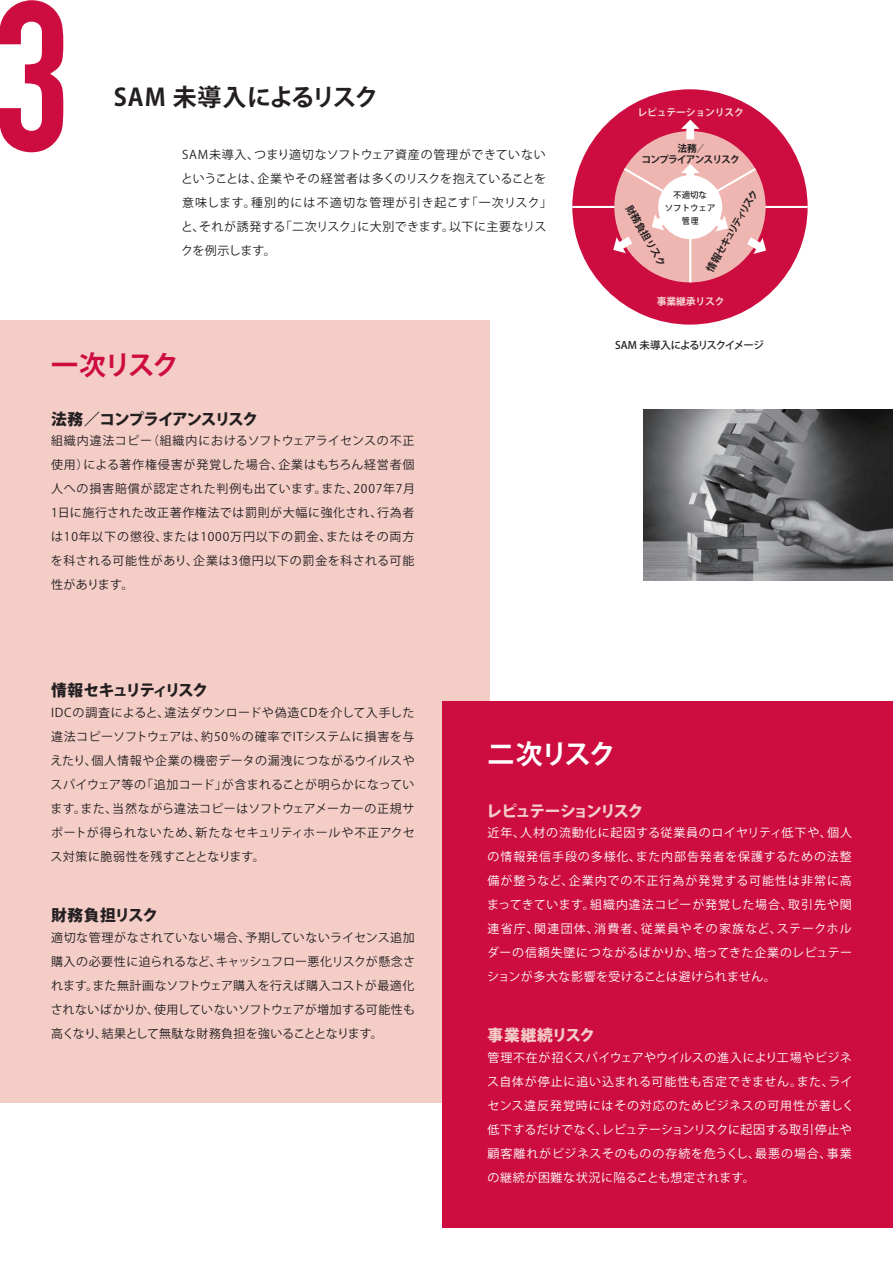
<style>
.page{position:relative;width:893px;height:1263px;background:#fff}
.page>*{position:absolute;margin:0;border:0;box-sizing:border-box;transform-origin:0 0}
.t1{font:210px "DIN Engschrift Alternate";color:#cd0d40}
.t2{font:700 27px "Koz Go Pro";letter-spacing:-.08em;color:#cd0d40}
.t3{font:700 27px "Koz Go Pro";letter-spacing:-.08em;color:#fff}
.t4{font:700 24px "Koz Go Pro";letter-spacing:-.025em;color:#231f20}
.t5{font:800 15.75px "Koz Go Pro";letter-spacing:-.1em;color:#231f20}
.t6{font:800 15.75px "Koz Go Pro";letter-spacing:-.1em;color:#f4cdc7}
.t7{font:800 15.75px "Koz Go Pro";letter-spacing:-.12em;color:#231f20}
.t8{font:800 15.75px "Koz Go Pro";letter-spacing:-.01em;color:#f4cdc7}
.t9{font:800 15.75px "Koz Go Pro";letter-spacing:-.02em;color:#231f20}
.t10{font:12px/24px "Koz Go Pro";letter-spacing:.035em;color:#231f20;text-align:justify}
.t11{font:12px/24px "Koz Go Pro";letter-spacing:.045em;color:#fff;text-align:justify}
.t12{font:500 10.5px "Koz Go Pro";letter-spacing:-.09em;color:#231f20}
.t13{font:700 9.9px/11.2px "Koz Go Pro";letter-spacing:-.1em;color:#231f20;text-align:center}
.t14{font:700 9.9px "Koz Go Pro";letter-spacing:-.02em;color:#f7d9d3}
.t15{font:500 8.4px/12.6px "Koz Go Pro";color:#231f20;text-align:center}
</style>
<div class="page">
<div style="left:0;top:320px;width:489px;height:783px;background:#f4cdc7"></div>
<div style="left:442px;top:701px;width:451px;height:526px;background:#cd0d40"></div>
<div style="left:572px;top:89px;width:236px;height:236px;background:#cd0d40;border-radius:50%"></div>
<hr style="left:572px;top:206px;width:236px;height:2px;background:#fff">
<svg style="left:604px;top:120px;width:172px;height:173px"></svg>
<div style="left:658px;top:175px;width:64px;height:64px;background:#fff;border-radius:50%"></div>
<hr style="left:689px;top:207px;width:2px;height:75px;background:#fff">
<img style="left:644px;top:409px;width:249px;height:171px">
<h1 class="t1" style="left:-8px;top:-46px;width:80px">3</h1>
<h3 class="t4" style="left:114px;top:82px;width:266px">SAM 未導入によるリスク</h3>
<p class="t10" style="left:181px;top:143px;width:372px;text-align:left">SAM未導入、つまり適切なソフトウェア資産の管理ができていないということは、企業やその経営者は多くのリスクを抱えていることを意味します。種別的には不適切な管理が引き起こす「一次リスク」と、それが誘発する「二次リスク」に大別できます。以下に主要なリスクを例示します。</p>
<h2 class="t2" style="left:51px;top:348px;width:130px">一次リスク</h2>
<h3 class="t5" style="left:51px;top:409px;width:209px">法務／コンプライアンスリスク</h3>
<p class="t10" style="left:51px;top:429px;width:366px">組織内違法コピー（組織内におけるソフトウェアライセンスの不正使用）による著作権侵害が発覚した場合、企業はもちろん経営者個人への損害賠償が認定された判例も出ています。また、2007年7月1日に施行された改正著作権法では罰則が大幅に強化され、行為者は10年以下の懲役、または1000万円以下の罰金、またはその両方を科される可能性があり、企業は3億円以下の罰金を科される可能性があります。</p>
<p class="t14" style="left:637px;top:106px;width:108px">レピュテーションリスク</p>
<p class="t13" style="left:641px;top:143px;width:100px">法務／<br>コンプライアンスリスク</p>
<p class="t13" style="left:705px;top:268px;width:95px;rotate:-60deg">情報セキュリティリスク</p>
<p class="t15" style="left:665px;top:189px;width:52px">不適切な<br>ソフトウェア管理</p>
<p class="t13" style="left:633px;top:203px;width:70px;rotate:60deg">財務負担リスク</p>
<p class="t14" style="left:657px;top:295px;width:69px">事業継承リスク</p>
<p class="t12" style="left:615px;top:339px;width:150px">SAM 未導入によるリスクイメージ</p>
<h3 class="t7" style="left:51px;top:680px;width:159px">情報セキュリティリスク</h3>
<p class="t10" style="left:50px;top:701px;width:366px">IDCの調査によると、違法ダウンロードや偽造CDを介して入手した違法コピーソフトウェアは、約50％の確率でITシステムに損害を与えたり、個人情報や企業の機密データの漏洩につながるウイルスやスパイウェア等の「追加コード」が含まれることが明らかになっています。また、当然ながら違法コピーはソフトウェアメーカーの正規サポートが得られないため、新たなセキュリティホールや不正アクセス対策に脆弱性を残すこととなります。</p>
<h3 class="t9" style="left:51px;top:905px;width:109px">財務負担リスク</h3>
<p class="t10" style="left:51px;top:925px;width:366px">適切な管理がなされていない場合、予期していないライセンス追加購入の必要性に迫られるなど、キャッシュフロー悪化リスクが懸念されます。また無計画なソフトウェア購入を行えば購入コストが最適化されないばかりか、使用していないソフトウェアが増加する可能性も高くなり、結果として無駄な財務負担を強いることとなります。</p>
<h2 class="t3" style="left:488px;top:736px;width:130px">二次リスク</h2>
<h3 class="t6" style="left:486px;top:801px;width:159px">レピュテーションリスク</h3>
<p class="t11" style="left:487px;top:821px;width:367px">近年、人材の流動化に起因する従業員のロイヤリティ低下や、個人の情報発信手段の多様化、また内部告発者を保護するための法整備が整うなど、企業内での不正行為が発覚する可能性は非常に高まってきています。組織内違法コピーが発覚した場合、取引先や関連省庁、関連団体、消費者、従業員やその家族など、ステークホルダーの信頼失墜につながるばかりか、培ってきた企業のレピュテーションが多大な影響を受けることは避けられません。</p>
<h3 class="t8" style="left:488px;top:1025px;width:109px">事業継続リスク</h3>
<p class="t11" style="left:487px;top:1046px;width:368px;text-align:left">管理不在が招くスパイウェアやウイルスの進入により工場やビジネス自体が停止に追い込まれる可能性も否定できません。また、ライセンス違反発覚時にはその対応のためビジネスの可用性が著しく低下するだけでなく、レピュテーションリスクに起因する取引停止や顧客離れがビジネスそのものの存続を危うくし、最悪の場合、事業の継続が困難な状況に陥ることも想定されます。</p>
</div>
